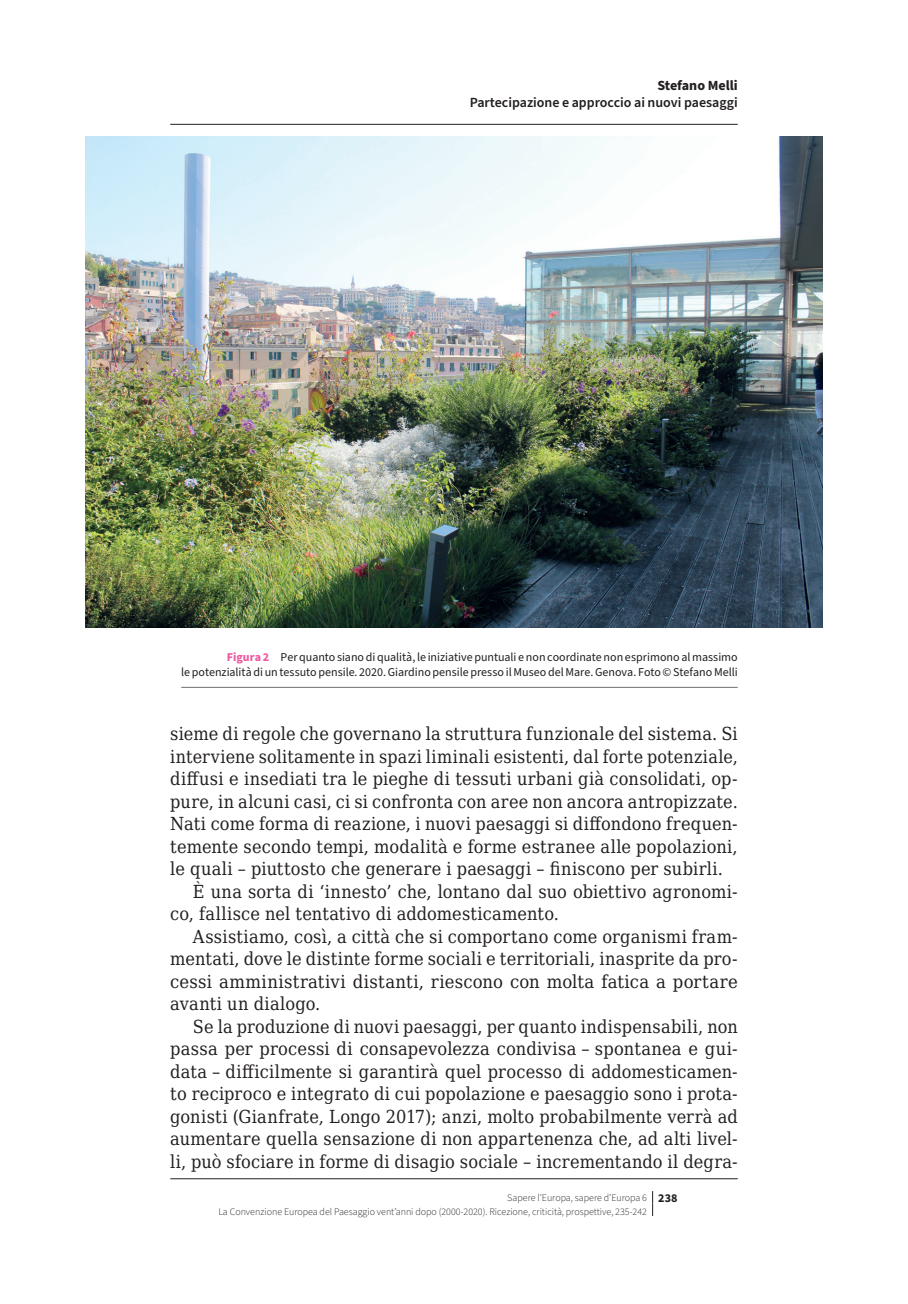
<style>
.page{position:relative;width:908px;height:1304px;background:#fff}
.page>*{position:absolute;margin:0;border:0;box-sizing:border-box;transform-origin:0 0}
.t1{font:18px "DejaVu Serif Condensed";letter-spacing:.01em;color:#231f20}
.t2{font:600 14px "Source Sans Pro";color:#231f20}
.t3{font:700 14px "Source Sans Pro";color:#231f20}
.t4{font:12px/15px "Source Sans Pro";color:#231f20;text-align:right}
.t5{font:300 10px/13.8px "Source Sans Pro";color:#231f20}
.s1{font-weight:700;color:#ef59a1}
.s2{font-weight:700;font-size:12px}
</style>
<div class="page">
<svg style="left:652px;top:1191px;width:1px;height:25px"></svg>
<img style="left:85px;top:136px;width:737px;height:491px">
<hr style="left:181px;top:687px;width:556px;height:1px;background:#6c6d70">
<hr style="left:170px;top:124px;width:567px;height:1px;background:#231f20">
<hr style="left:170px;top:1178px;width:567px;height:1px;background:#231f20">
<p class="t3" style="left:657px;top:76px;width:82px">Stefano Melli</p>
<p class="t2" style="left:469px;top:93px;width:269px">Partecipazione e approccio ai nuovi paesaggi</p>
<p class="t4" style="left:181px;top:650px;width:557px"><span class="s1">Figura 2</span> Per quanto siano di qualità, le iniziative puntuali e non coordinate non esprimono al massimo<br>le potenzialità di un tessuto pensile. 2020. Giardino pensile presso il Museo del Mare. Genova. Foto © Stefano Melli</p>
<p class="t1" style="left:170px;top:720px;width:568px">sieme di regole che governano la struttura funzionale del sistema. Si</p>
<p class="t1" style="left:170px;top:743px;width:568px">interviene solitamente in spazi liminali esistenti, dal forte potenziale,</p>
<p class="t1" style="left:170px;top:765px;width:568px">diffusi e insediati tra le pieghe di tessuti urbani già consolidati, op-</p>
<p class="t1" style="left:170px;top:788px;width:568px">pure, in alcuni casi, ci si confronta con aree non ancora antropizzate.</p>
<p class="t1" style="left:170px;top:810px;width:568px">Nati come forma di reazione, i nuovi paesaggi si diffondono frequen-</p>
<p class="t1" style="left:170px;top:833px;width:568px">temente secondo tempi, modalità e forme estranee alle popolazioni,</p>
<p class="t1" style="left:170px;top:855px;width:554px">le quali – piuttosto che generare i paesaggi – finiscono per subirli.</p>
<p class="t1" style="left:193px;top:878px;width:546px">È una sorta di ‘innesto’ che, lontano dal suo obiettivo agronomi-</p>
<p class="t1" style="left:170px;top:900px;width:390px">co, fallisce nel tentativo di addomesticamento.</p>
<p class="t1" style="left:193px;top:923px;width:546px">Assistiamo, così, a città che si comportano come organismi fram-</p>
<p class="t1" style="left:170px;top:945px;width:568px">mentati, dove le distinte forme sociali e territoriali, inasprite da pro-</p>
<p class="t1" style="left:170px;top:968px;width:568px">cessi amministrativi distanti, riescono con molta fatica a portare</p>
<p class="t1" style="left:170px;top:990px;width:151px">avanti un dialogo.</p>
<p class="t1" style="left:193px;top:1013px;width:546px">Se la produzione di nuovi paesaggi, per quanto indispensabili, non</p>
<p class="t1" style="left:170px;top:1035px;width:568px">passa per processi di consapevolezza condivisa – spontanea e gui-</p>
<p class="t1" style="left:170px;top:1058px;width:568px">data – difficilmente si garantirà quel processo di addomesticamen-</p>
<p class="t1" style="left:170px;top:1080px;width:568px">to reciproco e integrato di cui popolazione e paesaggio sono i prota-</p>
<p class="t1" style="left:170px;top:1103px;width:568px">gonisti (Gianfrate, Longo 2017); anzi, molto probabilmente verrà ad</p>
<p class="t1" style="left:170px;top:1125px;width:568px">aumentare quella sensazione di non appartenenza che, ad alti livel-</p>
<p class="t1" style="left:170px;top:1148px;width:568px">li, può sfociare in forme di disagio sociale – incrementando il degra-</p>
<p class="t5" style="left:218px;top:1191px;width:460px;text-indent:289px">Sapere l’Europa, sapere d’Europa 6 <span class="s2">238<br></span>La Convenzione Europea del Paesaggio vent’anni dopo (2000-2020). Ricezione, criticità, prospettive, 235-242</p>
</div>
